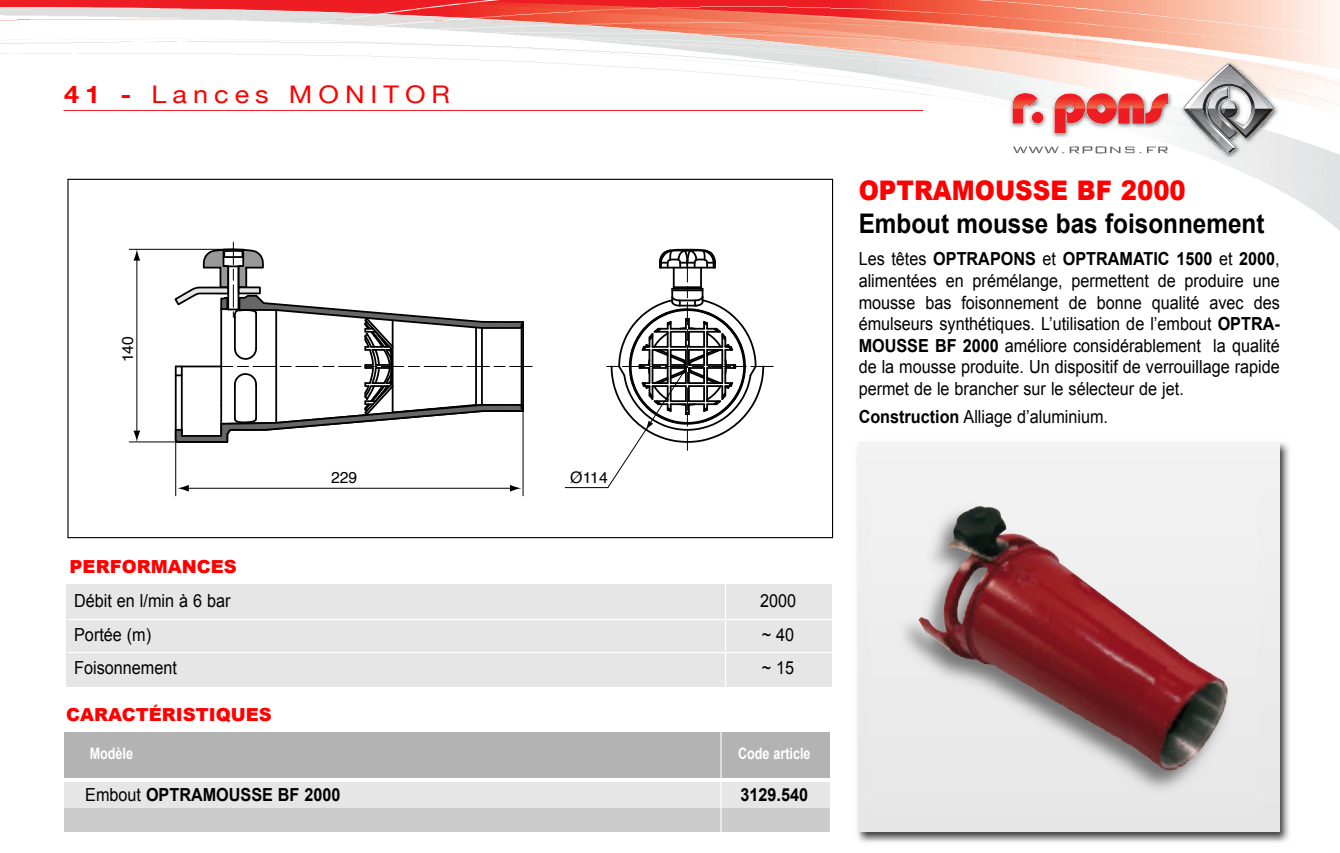
<style>
.page{position:relative;width:1340px;height:853px;background:#fff}
.page>*{position:absolute;margin:0;border:0;box-sizing:border-box;transform-origin:0 0}
.t1{font:700 27px "Arial";color:#000;scale:.9 1}
.t2{font:900 27px "Arial";color:#f00;scale:.9 1}
.t3{font:24.3px "Helvetica Neue";letter-spacing:.22em;color:#f00;scale:1.11 1}
.t4{font:18px/21.6px "Arial";color:#000;text-align:justify;scale:.9 1}
.t5{font:700 18px "Arial";color:#000;scale:.9 1}
.t6{font:900 18px "Arial";color:#f00}
.t7{font:700 15.75px "Arial";color:#fff;scale:.8 1}
.t8{font:15.75px "Helvetica+LAGTWO";color:#000}
.s1{font-weight:700}
.s2{font-size:15.97px}
.s3{font-weight:400}
</style>
<div class="page">
<svg style="left:0;top:0;width:1339px;height:16px;background:#f15753"></svg>
<hr style="left:63px;top:110px;width:860px;height:1px;background:#ee1d23">
<img style="left:245px;top:8px;width:276px;height:3px">
<img style="left:0;top:8px;width:245px;height:11px">
<img style="left:388px;top:0;width:133px;height:3px">
<img style="left:245px;top:13px;width:276px;height:6px">
<img style="left:374px;top:18px;width:97px;height:1px">
<img style="left:409px;top:1px;width:112px;height:5px">
<svg style="left:463px;top:2px;width:18px;height:2px"></svg>
<img style="left:521px;top:3px;width:277px;height:16px">
<img style="left:588px;top:8px;width:69px;height:3px">
<img style="left:521px;top:13px;width:67px;height:2px">
<img style="left:521px;top:10px;width:100px;height:3px">
<img style="left:971px;top:0;width:103px;height:3px">
<img style="left:931px;top:3px;width:143px;height:25px">
<img style="left:947px;top:40px;width:127px;height:22px">
<img style="left:964px;top:52px;width:110px;height:4px">
<img style="left:959px;top:90px;width:115px;height:20px">
<img style="left:947px;top:42px;width:127px;height:10px">
<img style="left:947px;top:28px;width:126px;height:10px">
<img style="left:798px;top:16px;width:133px;height:3px">
<img style="left:798px;top:7px;width:133px;height:6px">
<img style="left:947px;top:62px;width:127px;height:23px">
<svg style="left:0;top:19px;width:947px;height:77px"></svg>
<img style="left:931px;top:42px;width:42px;height:4px">
<img style="left:1012px;top:93px;width:24px;height:16px">
<img style="left:1010px;top:110px;width:64px;height:44px">
<img style="left:1102px;top:10px;width:237px;height:15px">
<svg style="left:1058px;top:36px;width:16px;height:3px"></svg>
<img style="left:1102px;top:25px;width:237px;height:18px">
<img style="left:1167px;top:43px;width:172px;height:76px">
<img style="left:1102px;top:40px;width:165px;height:15px">
<img style="left:1074px;top:120px;width:265px;height:90px">
<img style="left:1074px;top:0;width:28px;height:35px">
<img style="left:1074px;top:35px;width:28px;height:45px">
<img style="left:1074px;top:52px;width:28px;height:7px">
<img style="left:1074px;top:23px;width:28px;height:3px">
<img style="left:1074px;top:8px;width:28px;height:3px">
<svg style="left:1054px;top:93px;width:113px;height:40px"></svg>
<div style="left:1241px;top:155px;width:98px;height:23px;background:#e7e8e8"></div>
<img style="left:1302px;top:82px;width:37px;height:11px">
<img style="left:1102px;top:55px;width:237px;height:27px">
<img style="left:1102px;top:77px;width:200px;height:29px">
<img style="left:1273px;top:93px;width:66px;height:23px">
<img style="left:1313px;top:210px;width:26px;height:20px">
<img style="left:1235px;top:121px;width:104px;height:34px">
<svg style="left:1183px;top:63px;width:90px;height:91px"></svg>
<div style="left:67px;top:584px;width:765px;height:103px;background:#e6e6e6"></div>
<img style="left:857px;top:442px;width:432px;height:401px">
<div style="left:858px;top:442px;width:421px;height:389px;background:#ededed"></div>
<hr style="left:186px;top:488px;width:326px;height:1px;background:#000">
<svg style="left:510px;top:485px;width:11px;height:6px"></svg>
<svg style="left:177px;top:485px;width:12px;height:6px"></svg>
<hr style="left:522px;top:408px;width:1px;height:88px;background:#000">
<hr style="left:175px;top:440px;width:1px;height:56px;background:#000">
<hr style="left:136px;top:258px;width:1px;height:175px;background:#000">
<svg style="left:133px;top:250px;width:7px;height:10px"></svg>
<svg style="left:133px;top:430px;width:7px;height:11px"></svg>
<hr style="left:129px;top:249px;width:104px;height:1px;background:#000">
<hr style="left:129px;top:441px;width:48px;height:1px;background:#000">
<hr style="left:565px;top:487px;width:43px;height:1px;background:#000">
<svg style="left:173px;top:242px;width:359px;height:202px"></svg>
<svg style="left:602px;top:248px;width:171px;height:241px"></svg>
<hr style="left:67px;top:619px;width:766px;height:1px;background:#fff">
<hr style="left:67px;top:652px;width:766px;height:1px;background:#fff">
<hr style="left:725px;top:579px;width:1px;height:114px;background:#fff">
<img style="left:918px;top:506px;width:316px;height:273px">
<div style="left:64px;top:806px;width:765px;height:26px;background:#ccc"></div>
<div style="left:64px;top:781px;width:765px;height:26px;background:#e6e6e6"></div>
<div style="left:64px;top:732px;width:765px;height:45px;background:#b3b3b3"></div>
<hr style="left:720px;top:731px;width:1px;height:102px;background:#fff">
<h2 class="t3" style="left:64px;top:79px;width:349px"><span class="s1">41 -</span> Lances MONITOR</h2>
<p class="t8" style="left:121px;top:362px;width:28px;rotate:-90deg">140</p>
<p class="t6" style="left:70px;top:553px;width:168px">PERFORMANCES</p>
<p class="t8" style="left:331px;top:471px;width:28px">229</p>
<p class="t8" style="left:570px;top:471px;width:39px"><span class="s2">Ø</span>114</p>
<p class="t4" style="left:74px;top:590px;width:175px">Débit en l/min à 6 bar</p>
<p class="t4" style="left:760px;top:590px;width:42px">2000</p>
<p class="t4" style="left:74px;top:623px;width:87px">Portée (m)</p>
<p class="t4" style="left:761px;top:623px;width:38px">~ 40</p>
<p class="t4" style="left:74px;top:657px;width:116px">Foisonnement</p>
<p class="t4" style="left:761px;top:657px;width:38px">~ 15</p>
<p class="t6" style="left:66px;top:701px;width:207px">CARACTÉRISTIQUES</p>
<p class="t7" style="left:90px;top:744px;width:56px">Modèle</p>
<p class="t7" style="left:738px;top:744px;width:92px">Code article</p>
<p class="t5" style="left:85px;top:784px;width:285px"><span class="s3">Embout</span> OPTRAMOUSSE BF 2000</p>
<p class="t5" style="left:740px;top:784px;width:77px">3129.540</p>
<h1 class="t2" style="left:858px;top:170px;width:365px">OPTRAMOUSSE BF 2000</h1>
<h1 class="t1" style="left:858px;top:208px;width:452px">Embout mousse bas foisonnement</h1>
<p class="t4" style="left:858px;top:248px;width:469px">Les têtes <span class="s1">OPTRAPONS</span> et <span class="s1">OPTRAMATIC 1500</span> et <span class="s1">2000</span>, alimentées en prémélange, permettent de produire une mousse bas foisonnement de bonne qualité avec des émulseurs synthétiques. L’utilisation de l’embout <span class="s1">OPTRA-MOUSSE BF 2000</span> améliore considérablement la qualité de la mousse produite. Un dispositif de verrouillage rapide permet de le brancher sur le sélecteur de jet.</p>
<p class="t4" style="left:858px;top:406px;width:279px"><span class="s1">Construction</span> Alliage d’aluminium.</p>
</div>
